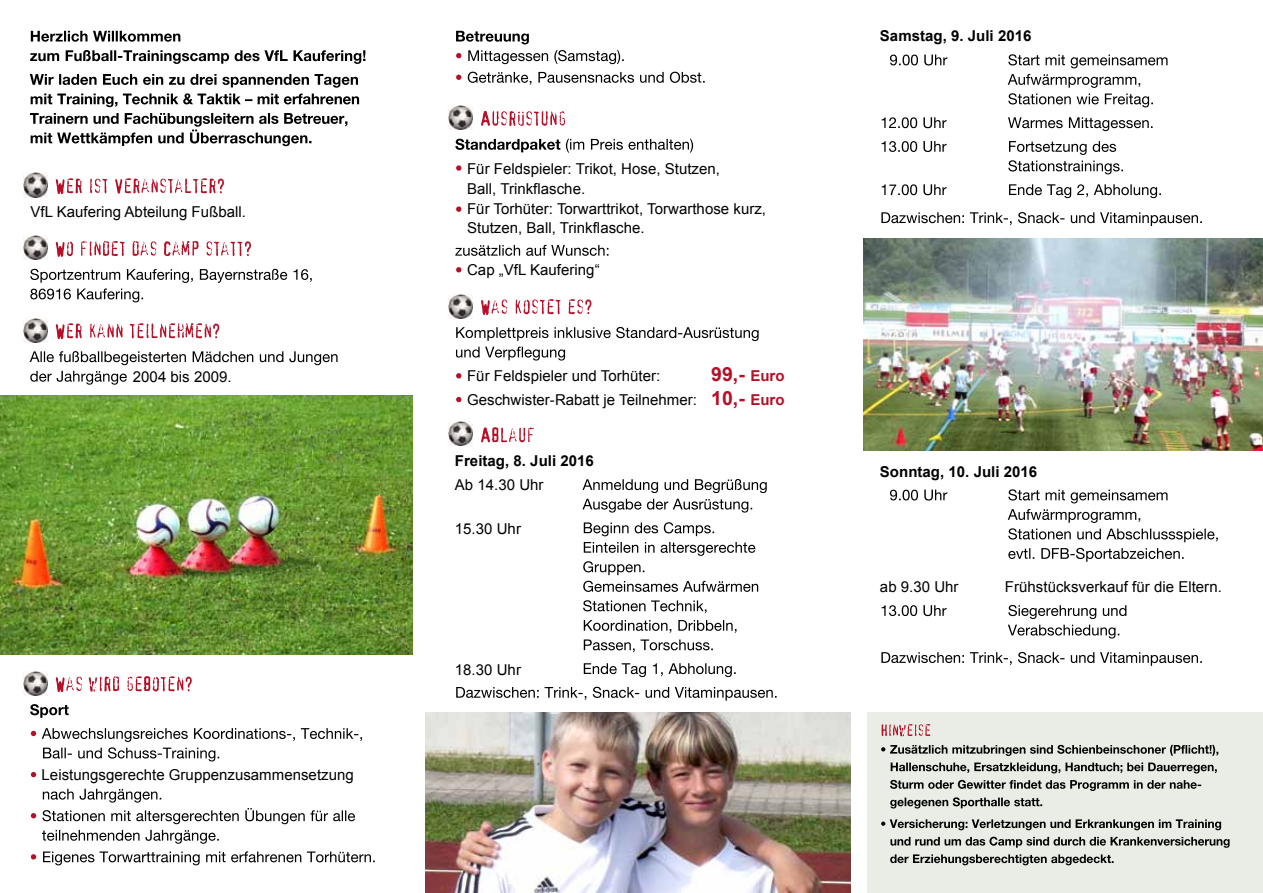
<style>
.page{position:relative;width:1263px;height:893px;background:#fff}
.page>*{position:absolute;margin:0;border:0;box-sizing:border-box;transform-origin:0 0}
.t1{font:700 19.5px/23.7px "Arial";color:#b70f27}
.t2{font:15px/20px "Arial";color:#000}
.t3{font:700 15px "Arial";color:#000}
.s1{font-size:15px}
</style>
<div class="page">
<img style="left:0;top:395px;width:412px;height:260px">
<img style="left:863px;top:238px;width:400px;height:213px">
<img style="left:23px;top:173px;width:24px;height:24px">
<div style="left:867px;top:712px;width:396px;height:181px;background:#e9ede6"></div>
<img style="left:23px;top:236px;width:24px;height:24px">
<img style="left:23px;top:318px;width:24px;height:25px">
<img style="left:23px;top:672px;width:24px;height:24px">
<img style="left:449px;top:422px;width:24px;height:24px">
<img style="left:449px;top:106px;width:24px;height:24px">
<img style="left:449px;top:294px;width:24px;height:24px">
<svg style="left:43px;top:851px;width:332px;height:14px"></svg>
<svg style="left:31px;top:854px;width:5px;height:5px"></svg>
<svg style="left:42px;top:830px;width:177px;height:14px"></svg>
<svg style="left:31px;top:813px;width:5px;height:5px"></svg>
<svg style="left:42px;top:789px;width:313px;height:35px"></svg>
<svg style="left:31px;top:772px;width:5px;height:5px"></svg>
<svg style="left:42px;top:728px;width:320px;height:33px"></svg>
<svg style="left:31px;top:731px;width:5px;height:5px"></svg>
<svg style="left:30px;top:704px;width:39px;height:14px"></svg>
<svg style="left:56px;top:676px;width:136px;height:16px"></svg>
<svg style="left:30px;top:371px;width:97px;height:14px"></svg>
<svg style="left:30px;top:351px;width:308px;height:14px"></svg>
<svg style="left:56px;top:323px;width:163px;height:16px"></svg>
<svg style="left:30px;top:269px;width:282px;height:33px"></svg>
<svg style="left:56px;top:241px;width:195px;height:16px"></svg>
<svg style="left:56px;top:178px;width:168px;height:16px"></svg>
<svg style="left:30px;top:113px;width:317px;height:33px"></svg>
<svg style="left:30px;top:74px;width:329px;height:33px"></svg>
<svg style="left:30px;top:50px;width:335px;height:14px"></svg>
<svg style="left:31px;top:31px;width:149px;height:11px"></svg>
<svg style="left:456px;top:687px;width:321px;height:14px"></svg>
<svg style="left:584px;top:663px;width:152px;height:14px"></svg>
<svg style="left:584px;top:639px;width:129px;height:13px"></svg>
<svg style="left:584px;top:620px;width:152px;height:13px"></svg>
<svg style="left:583px;top:600px;width:123px;height:13px"></svg>
<svg style="left:583px;top:581px;width:175px;height:11px"></svg>
<svg style="left:583px;top:542px;width:172px;height:33px"></svg>
<svg style="left:584px;top:522px;width:130px;height:14px"></svg>
<svg style="left:582px;top:499px;width:170px;height:14px"></svg>
<svg style="left:582px;top:479px;width:185px;height:14px"></svg>
<svg style="left:481px;top:427px;width:53px;height:15px"></svg>
<svg style="left:456px;top:397px;width:5px;height:5px"></svg>
<svg style="left:456px;top:373px;width:5px;height:5px"></svg>
<svg style="left:456px;top:347px;width:109px;height:14px"></svg>
<svg style="left:456px;top:327px;width:303px;height:14px"></svg>
<svg style="left:481px;top:299px;width:110px;height:16px"></svg>
<svg style="left:456px;top:267px;width:5px;height:5px"></svg>
<svg style="left:455px;top:245px;width:153px;height:11px"></svg>
<svg style="left:456px;top:206px;width:5px;height:6px"></svg>
<svg style="left:456px;top:165px;width:5px;height:6px"></svg>
<svg style="left:455px;top:139px;width:238px;height:14px"></svg>
<svg style="left:481px;top:111px;width:84px;height:15px"></svg>
<svg style="left:468px;top:72px;width:237px;height:13px"></svg>
<svg style="left:456px;top:75px;width:5px;height:5px"></svg>
<svg style="left:468px;top:50px;width:156px;height:14px"></svg>
<svg style="left:456px;top:53px;width:5px;height:5px"></svg>
<svg style="left:456px;top:31px;width:73px;height:13px"></svg>
<svg style="left:890px;top:854px;width:223px;height:11px"></svg>
<svg style="left:890px;top:837px;width:339px;height:11px"></svg>
<svg style="left:881px;top:819px;width:340px;height:11px"></svg>
<svg style="left:890px;top:797px;width:152px;height:11px"></svg>
<svg style="left:890px;top:780px;width:311px;height:11px"></svg>
<svg style="left:891px;top:762px;width:326px;height:11px"></svg>
<svg style="left:881px;top:745px;width:337px;height:11px"></svg>
<svg style="left:882px;top:724px;width:48px;height:12px"></svg>
<svg style="left:1008px;top:625px;width:111px;height:13px"></svg>
<svg style="left:881px;top:605px;width:245px;height:14px"></svg>
<svg style="left:881px;top:652px;width:321px;height:14px"></svg>
<svg style="left:1008px;top:548px;width:176px;height:14px"></svg>
<svg style="left:1008px;top:509px;width:210px;height:33px"></svg>
<svg style="left:890px;top:489px;width:277px;height:14px"></svg>
<svg style="left:881px;top:212px;width:321px;height:14px"></svg>
<svg style="left:881px;top:184px;width:280px;height:14px"></svg>
<svg style="left:881px;top:141px;width:242px;height:33px"></svg>
<svg style="left:881px;top:117px;width:271px;height:14px"></svg>
<svg style="left:1008px;top:74px;width:145px;height:33px"></svg>
<svg style="left:890px;top:54px;width:277px;height:14px"></svg>
<img style="left:426px;top:712px;width:425px;height:181px">
<p class="t2" style="left:30px;top:202px;width:217px">VfL Kaufering Abteilung Fußball.</p>
<p class="t2" style="left:133px;top:367px;width:100px">2004 bis 2009.</p>
<p class="t2" style="left:42px;top:765px;width:314px">Leistungsgerechte Gruppenzusammensetzung</p>
<p class="t2" style="left:467px;top:159px;width:300px">Für Feldspieler: Trikot, Hose, Stutzen,<br>Ball, Trinkflasche.<br>Für Torhüter: Torwarttrikot, Torwarthose kurz, Stutzen, Ball, Trinkflasche.</p>
<p class="t2" style="left:467px;top:260px;width:134px">Cap „VfL Kaufering“</p>
<p class="t2" style="left:467px;top:364px;width:231px;line-height:23.7px">Für Feldspieler und Torhüter:<br>Geschwister-Rabatt je Teilnehmer:</p>
<h1 class="t1" style="left:711px;top:363px;width:75px">99,- <span class="s1">Euro<br></span>10,- <span class="s1">Euro</span></h1>
<p class="t3" style="left:455px;top:451px;width:141px">Freitag, 8. Juli 2016</p>
<p class="t2" style="left:455px;top:475px;width:90px">Ab 14.30 Uhr</p>
<p class="t2" style="left:455px;top:519px;width:68px">15.30 Uhr</p>
<p class="t2" style="left:455px;top:660px;width:68px">18.30 Uhr</p>
<p class="t3" style="left:880px;top:26px;width:153px">Samstag, 9. Juli 2016</p>
<p class="t3" style="left:880px;top:461px;width:159px">Sonntag, 10. Juli 2016</p>
<p class="t2" style="left:880px;top:577px;width:80px">ab 9.30 Uhr</p>
<p class="t2" style="left:1005px;top:577px;width:218px">Frühstücksverkauf für die Eltern.</p>
</div>
